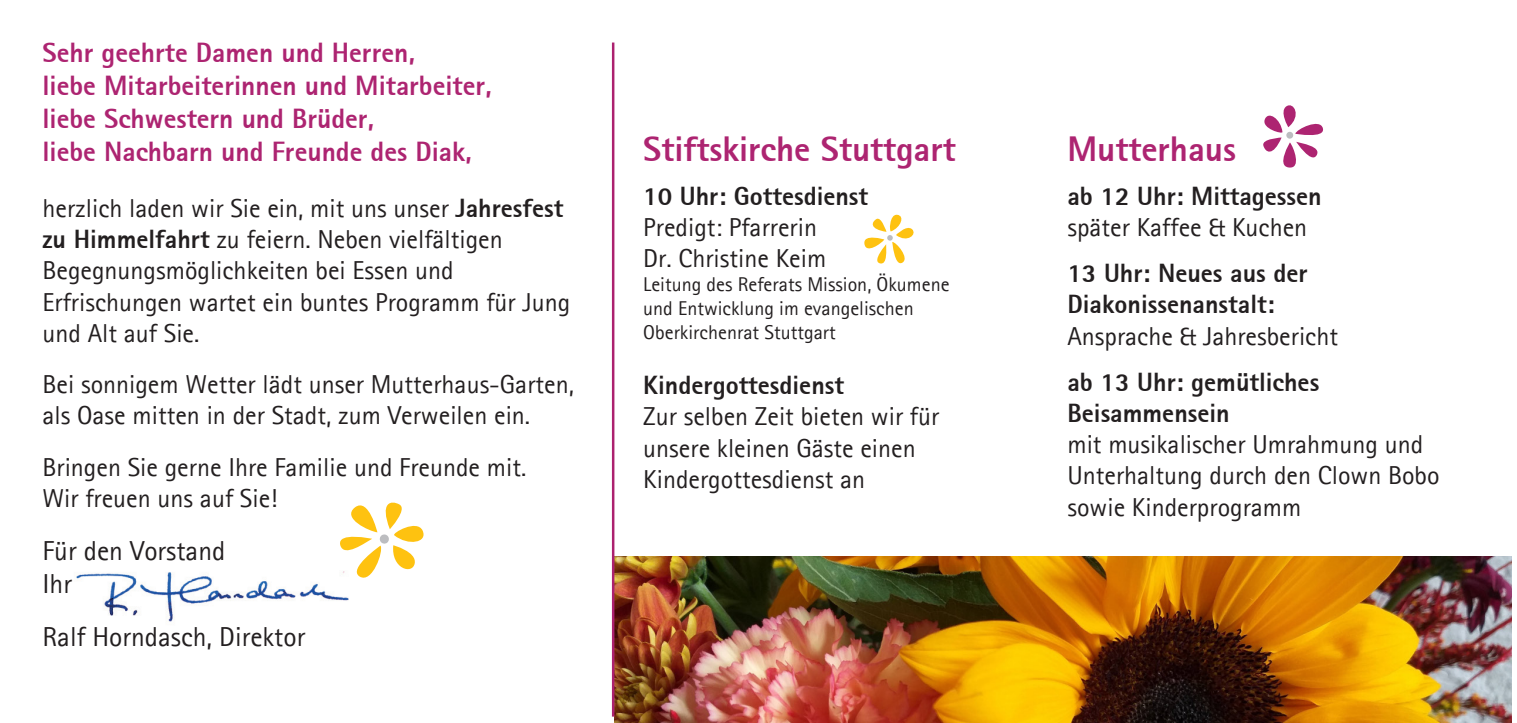
<style>
.page{position:relative;width:1517px;height:723px;background:#fff}
.page>*{position:absolute;margin:0;border:0;box-sizing:border-box;transform-origin:0 0}
.t1{font:800 35px "Agfa Rotis Sans Serif";color:#ad2471}
.t2{font:800 27.5px "Agfa Rotis Sans Serif";color:#ad2471}
.t3{font:27.5px "Agfa Rotis Sans Serif";color:#231f20}
.t4{font:26px/31.2px "Agfa Rotis Sans Serif";color:#231f20}
.t5{font:800 26px/31.2px "Agfa Rotis Sans Serif";color:#231f20}
.t6{font:20px/24px "Agfa Rotis Sans Serif";color:#231f20}
.s1{font-weight:800}
</style>
<div class="page">
<img style="left:76px;top:572px;width:273px;height:50px">
<svg style="left:337px;top:502px;width:87px;height:82px"></svg>
<svg style="left:1263px;top:105px;width:61px;height:63px"></svg>
<div style="left:1286px;top:132px;width:7px;height:7px;background:#bcbdc0;border-radius:50%"></div>
<svg style="left:864px;top:214px;width:50px;height:50px"></svg>
<img style="left:614px;top:556px;width:897px;height:167px">
<hr style="left:612px;top:43px;width:2px;height:673px;background:#ac216f">
<p class="t2" style="left:43px;top:35px;width:374px">Sehr geehrte Damen und Herren,</p>
<p class="t2" style="left:43px;top:68px;width:451px">liebe Mitarbeiterinnen und Mitarbeiter,</p>
<p class="t2" style="left:43px;top:101px;width:333px">liebe Schwestern und Brüder,</p>
<p class="t2" style="left:43px;top:134px;width:431px">liebe Nachbarn und Freunde des Diak,</p>
<p class="t4" style="left:43px;top:192px;width:529px">herzlich laden wir Sie ein, mit uns unser <span class="s1">Jahresfest zu Himmelfahrt</span> zu feiern. Neben vielfältigen Begegnungsmöglichkeiten bei Essen und Erfrischungen wartet ein buntes Programm für Jung und Alt auf Sie.</p>
<p class="t4" style="left:43px;top:368px;width:533px">Bei sonnigem Wetter lädt unser Mutterhaus-Garten, als Oase mitten in der Stadt, zum Verweilen ein.</p>
<p class="t4" style="left:43px;top:451px;width:485px">Bringen Sie gerne Ihre Familie und Freunde mit.<br>Wir freuen uns auf Sie!</p>
<p class="t3" style="left:43px;top:534px;width:184px">Für den Vorstand</p>
<p class="t3" style="left:43px;top:567px;width:31px">Ihr</p>
<p class="t3" style="left:43px;top:620px;width:264px">Ralf Horndasch, Direktor</p>
<p class="t1" style="left:643px;top:127px;width:314px">Stiftskirche Stuttgart</p>
<p class="t5" style="left:643px;top:180px;width:226px">10 Uhr: Gottesdienst</p>
<p class="t4" style="left:643px;top:211px;width:184px">Predigt: Pfarrerin<br>Dr. Christine Keim</p>
<p class="t6" style="left:643px;top:272px;width:308px">Leitung des Referats Mission, Ökumene und Entwicklung im evangelischen<br>Oberkirchenrat Stuttgart</p>
<p class="t5" style="left:643px;top:369px;width:202px">Kindergottesdienst</p>
<p class="t4" style="left:643px;top:401px;width:297px">Zur selben Zeit bieten wir für unsere kleinen Gäste einen<br>Kindergottesdienst an</p>
<p class="t1" style="left:1067px;top:127px;width:170px">Mutterhaus</p>
<p class="t5" style="left:1067px;top:180px;width:256px">ab 12 Uhr: Mittagessen</p>
<p class="t4" style="left:1067px;top:211px;width:241px">später Kaffee &amp; Kuchen</p>
<p class="t5" style="left:1067px;top:257px;width:242px">13 Uhr: Neues aus der<br>Diakonissenanstalt:</p>
<p class="t4" style="left:1067px;top:320px;width:272px">Ansprache &amp; Jahresbericht</p>
<p class="t5" style="left:1067px;top:366px;width:253px">ab 13 Uhr: gemütliches</p>
<p class="t5" style="left:1067px;top:397px;width:164px">Beisammensein</p>
<p class="t4" style="left:1067px;top:428px;width:374px">mit musikalischer Umrahmung und<br>Unterhaltung durch den Clown Bobo</p>
<p class="t4" style="left:1067px;top:491px;width:235px">sowie Kinderprogramm</p>
</div>
